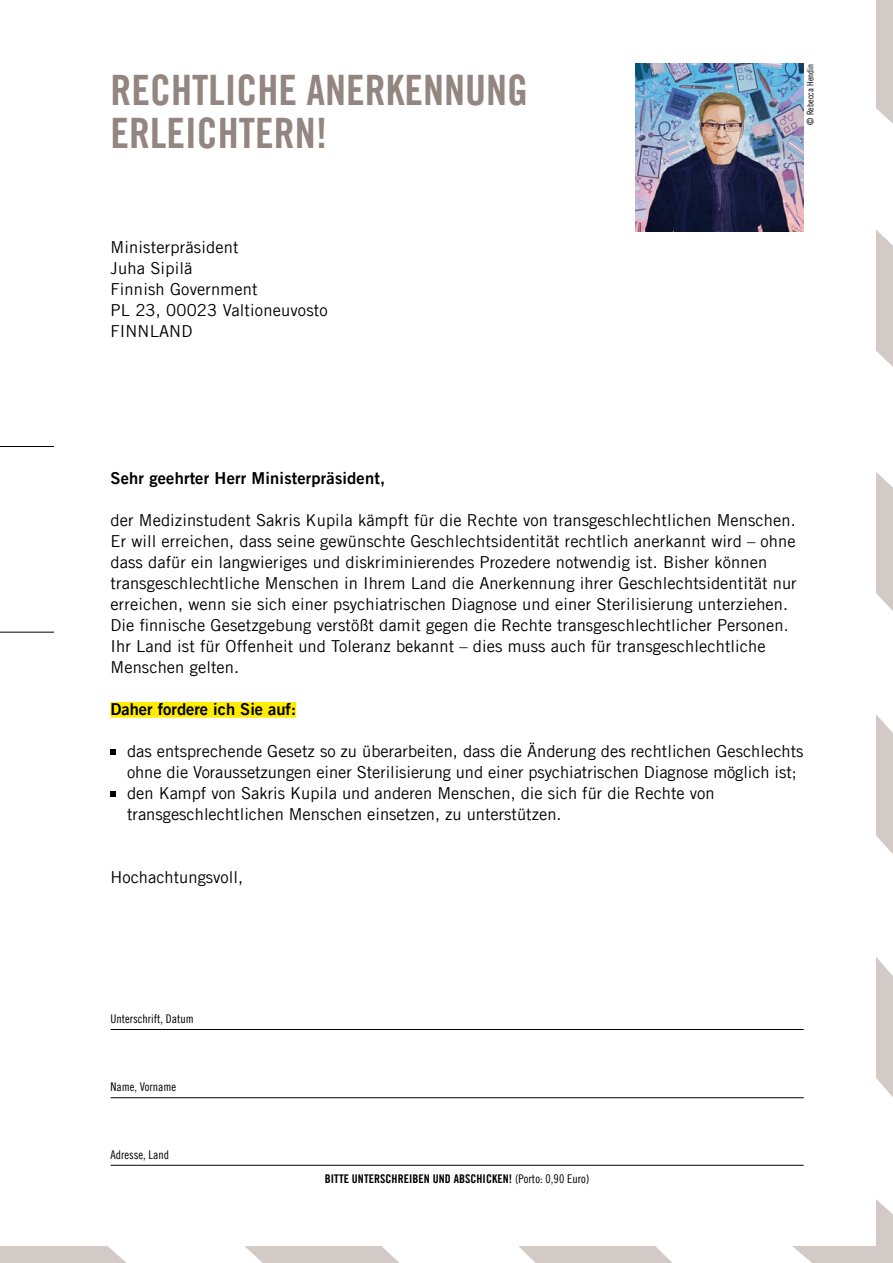
<style>
.page{position:relative;width:893px;height:1263px;background:#fff}
.page>*{position:absolute;margin:0;border:0;box-sizing:border-box;transform-origin:0 0}
.t1{font:42px/43.5px "Amnesty Trade Gothic Bd Cn 20";color:#938580}
.t2{font:16.5px/21px "Amnesty Trade Gothic";letter-spacing:.005em;color:#000}
.t3{font:16.5px "Amnesty Trade Gothic Bd 2";letter-spacing:.01em;color:#000}
.t4{font:12px "Amnesty Trade Gothic Bd Cn 20";letter-spacing:.005em;color:#000}
.t5{font:12px "Amnesty Trade Gothic Cn 18";color:#000}
.t6{font:9px "Amnesty Trade Gothic Cn 18";letter-spacing:.01em;color:#000}
.s1{font-family:"Amnesty Trade Gothic Cn 18"}
</style>
<div class="page">
<img style="left:635px;top:64px;width:169px;height:168px">
<div style="left:111px;top:702px;width:185px;height:16px;background:#ffed00"></div>
<svg style="left:111px;top:749px;width:5px;height:5px"></svg>
<svg style="left:111px;top:791px;width:5px;height:5px"></svg>
<hr style="left:0;top:446px;width:54px;height:1px;background:#000">
<hr style="left:0;top:632px;width:54px;height:1px;background:#000">
<hr style="left:111px;top:1029px;width:693px;height:1px;background:#000">
<hr style="left:111px;top:1097px;width:693px;height:1px;background:#000">
<hr style="left:111px;top:1165px;width:693px;height:1px;background:#000">
<div style="left:876px;top:0;width:17px;height:124px;background:#d1cac7"></div>
<svg style="left:876px;top:229px;width:17px;height:138px"></svg>
<svg style="left:876px;top:472px;width:17px;height:139px"></svg>
<svg style="left:876px;top:714px;width:17px;height:140px"></svg>
<svg style="left:876px;top:957px;width:17px;height:140px"></svg>
<svg style="left:792px;top:1199px;width:101px;height:64px"></svg>
<svg style="left:518px;top:1246px;width:154px;height:17px"></svg>
<svg style="left:245px;top:1246px;width:154px;height:17px"></svg>
<svg style="left:0;top:1246px;width:127px;height:17px"></svg>
<h1 class="t1" style="left:111px;top:68px;width:419px">RECHTLICHE ANERKENNUNG<br>ERLEICHTERN!</h1>
<p class="t2" style="left:111px;top:236px;width:219px">Ministerpräsident<br>Juha Sipilä<br>Finnish Government<br>PL 23, 00023 Valtioneuvosto<br>FINNLAND</p>
<p class="t6" style="left:805px;top:125px;width:63px;rotate:-90deg">© Rebecca Hendin</p>
<p class="t3" style="left:111px;top:467px;width:276px">Sehr geehrter Herr Ministerpräsident,</p>
<p class="t2" style="left:111px;top:509px;width:688px">der Medizinstudent Sakris Kupila kämpft für die Rechte von transgeschlechtlichen Menschen.<br>Er will erreichen, dass seine gewünschte Geschlechtsidentität rechtlich anerkannt wird – ohne dass dafür ein langwieriges und diskriminierendes Prozedere notwendig ist. Bisher können transgeschlechtliche Menschen in Ihrem Land die Anerkennung ihrer Geschlechtsidentität nur erreichen, wenn sie sich einer psychiatrischen Diagnose und einer Sterilisierung unterziehen.<br>Die finnische Gesetzgebung verstößt damit gegen die Rechte transgeschlechtlicher Personen.<br>Ihr Land ist für Offenheit und Toleranz bekannt – dies muss auch für transgeschlechtliche Menschen gelten.</p>
<p class="t3" style="left:111px;top:698px;width:187px">Daher fordere ich Sie auf:</p>
<p class="t2" style="left:127px;top:740px;width:678px">das entsprechende Gesetz so zu überarbeiten, dass die Änderung des rechtlichen Geschlechts ohne die Voraussetzungen einer Sterilisierung und einer psychiatrischen Diagnose möglich ist; den Kampf von Sakris Kupila und anderen Menschen, die sich für die Rechte von transgeschlechtlichen Menschen einsetzen, zu unterstützen.</p>
<p class="t2" style="left:111px;top:866px;width:134px">Hochachtungsvoll,</p>
<p class="t5" style="left:111px;top:1011px;width:85px">Unterschrift, Datum</p>
<p class="t5" style="left:111px;top:1080px;width:67px">Name, Vorname</p>
<p class="t5" style="left:111px;top:1147px;width:60px">Adresse, Land</p>
<p class="t4" style="left:325px;top:1171px;width:266px">BITTE UNTERSCHREIBEN UND ABSCHICKEN! <span class="s1">(Porto: 0,90 Euro)</span></p>
</div>
